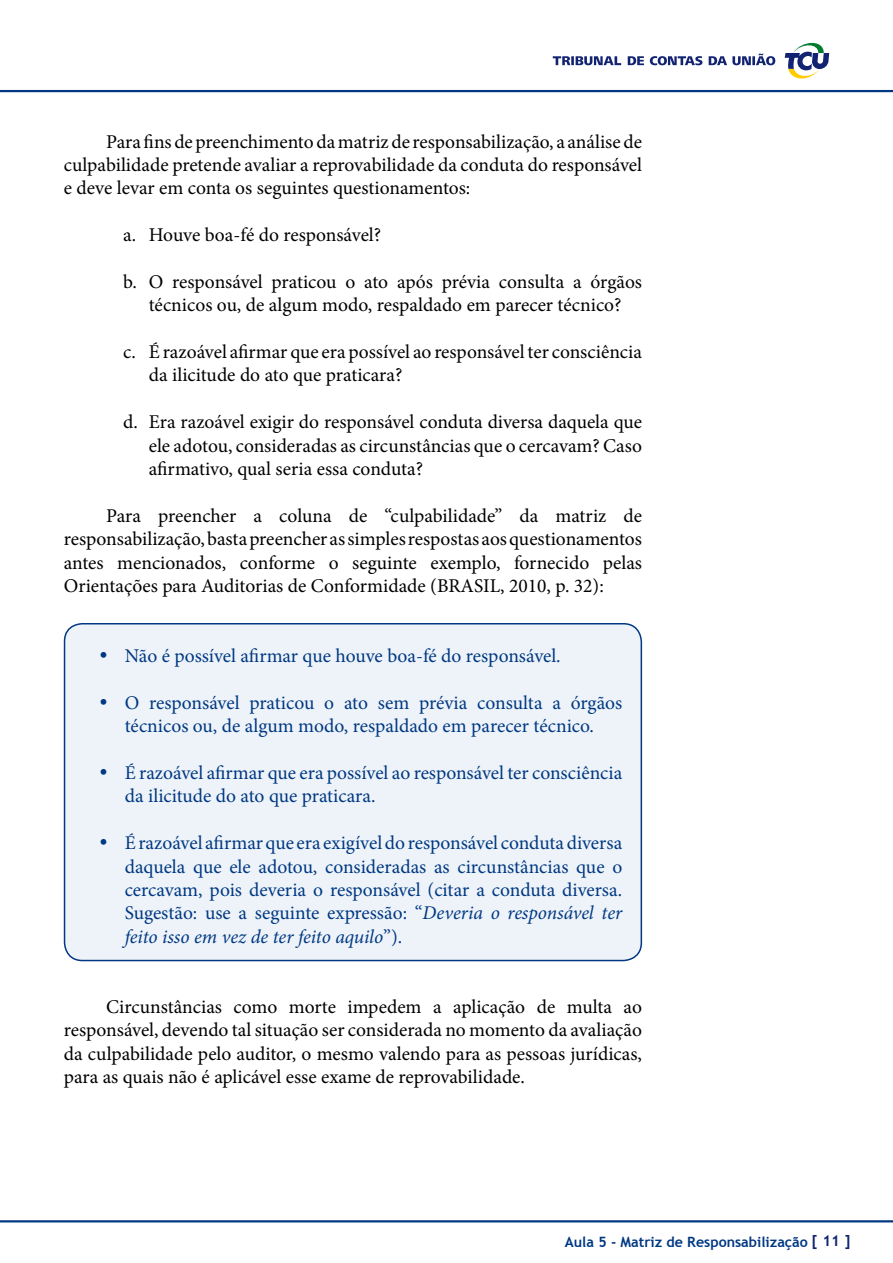
<style>
.page{position:relative;width:893px;height:1263px;background:#fff}
.page>*{position:absolute;margin:0;border:0;box-sizing:border-box;transform-origin:0 0}
.t1{font:19.5px/23.4px "Minion Pro";letter-spacing:-.01em;color:#000;text-align:justify}
.t2{font:19.5px/23.4px "Minion Pro";letter-spacing:-.01em;color:#003882}
.t3{font:700 14.25px "Trebuchet MS";color:#003882}
.s1{font-style:italic}
.s2{font-size:15px;color:#122372}
</style>
<div class="page">
<svg style="left:553px;top:54px;width:222px;height:11px"></svg>
<svg style="left:785px;top:43px;width:44px;height:36px"></svg>
<hr style="left:0;top:90px;width:893px;height:2px;background:#003882">
<hr style="left:0;top:1220px;width:893px;height:2px;background:#003882">
<div style="left:65px;top:624px;width:576px;height:336px;background:#edf3f8;border-radius:18px"></div>
<div style="left:64px;top:623px;width:578px;height:338px;border:2px solid #003882;border-radius:18px"></div>
<p class="t1" style="left:64px;top:130px;width:580px;text-indent:43px">Para fins de preenchimento da matriz de responsabilização, a análise de culpabilidade pretende avaliar a reprovabilidade da conduta do responsável e deve levar em conta os seguintes questionamentos:</p>
<p class="t1" style="left:123px;top:223px;width:259px">a. Houve boa-fé do responsável?</p>
<p class="t1" style="left:123px;top:270px;width:520px;text-align:center">b. O responsável praticou o ato após prévia consulta a órgãos técnicos ou, de algum modo, respaldado em parecer técnico?</p>
<p class="t1" style="left:149px;top:340px;width:495px;text-indent:-26px">c. É razoável afirmar que era possível ao responsável ter consciência da ilicitude do ato que praticara?</p>
<p class="t1" style="left:149px;top:410px;width:495px;text-indent:-26px">d. Era razoável exigir do responsável conduta diversa daquela que ele adotou, consideradas as circunstâncias que o cercavam? Caso afirmativo, qual seria essa conduta?</p>
<p class="t1" style="left:64px;top:504px;width:580px;text-indent:43px">Para preencher a coluna de “culpabilidade” da matriz de responsabilização, basta preencher as simples respostas aos questionamentos antes mencionados, conforme o seguinte exemplo, fornecido pelas Orientações para Auditorias de Conformidade (BRASIL, 2010, p. 32):</p>
<p class="t2" style="left:125px;top:644px;width:437px">Não é possível afirmar que houve boa-fé do responsável.</p>
<p class="t2" style="left:125px;top:691px;width:499px">O responsável praticou o ato sem prévia consulta a órgãos técnicos ou, de algum modo, respaldado em parecer técnico.</p>
<p class="t2" style="left:125px;top:761px;width:499px">É razoável afirmar que era possível ao responsável ter consciência da ilicitude do ato que praticara.</p>
<p class="t2" style="left:125px;top:831px;width:499px;text-align:justify">É razoável afirmar que era exigível do responsável conduta diversa daquela que ele adotou, consideradas as circunstâncias que o cercavam, pois deveria o responsável (citar a conduta diversa.<br>Sugestão: use a seguinte expressão: “<span class="s1">Deveria o responsável ter feito isso em vez de ter feito aquilo</span>”).</p>
<p class="t1" style="left:64px;top:995px;width:580px;text-indent:43px">Circunstâncias como morte impedem a aplicação de multa ao responsável, devendo tal situação ser considerada no momento da avaliação da culpabilidade pelo auditor, o mesmo valendo para as pessoas jurídicas, para as quais não é aplicável esse exame de reprovabilidade.</p>
<p class="t3" style="left:565px;top:1233px;width:287px">Aula 5 - Matriz de Responsabilização <span class="s2">[ 11 ]</span></p>
</div>
